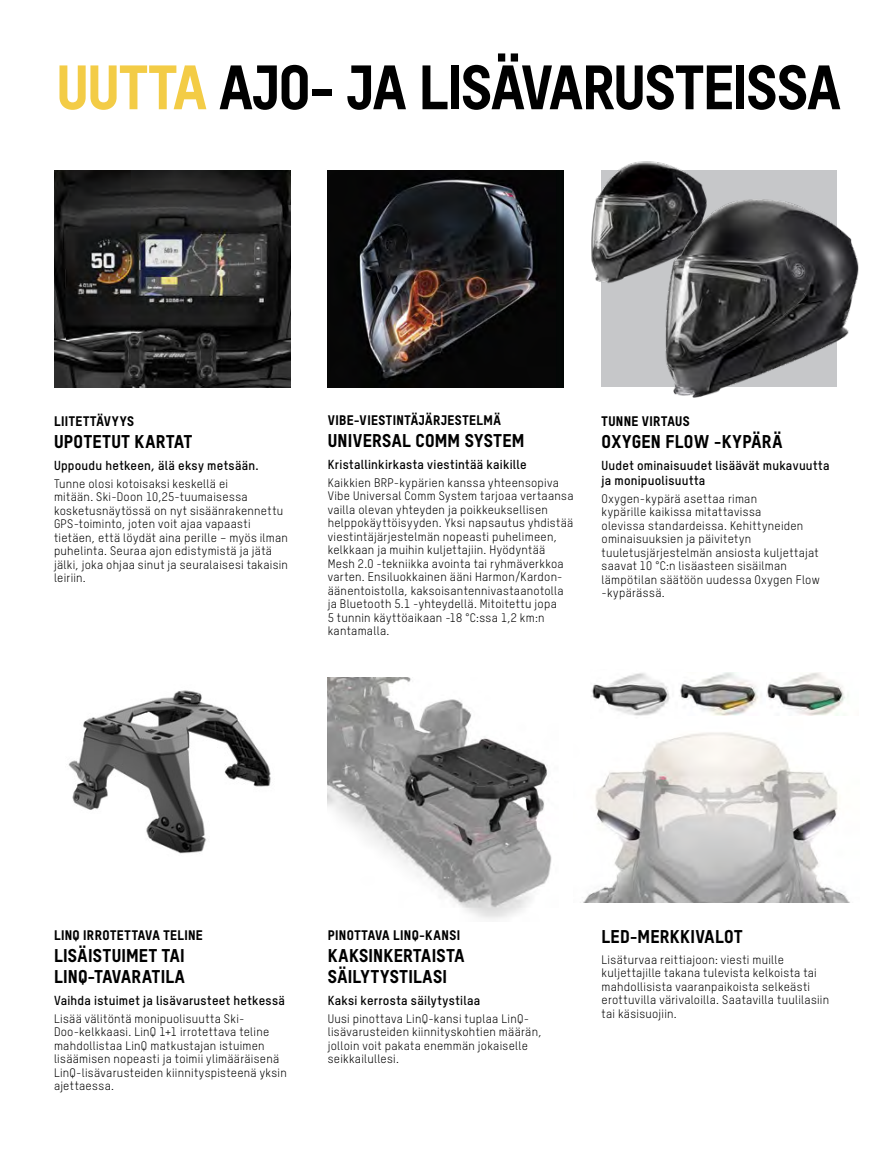
<style>
.page{position:relative;width:891px;height:1161px;background:#fff}
.page>*{position:absolute;margin:0;border:0;box-sizing:border-box;transform-origin:0 0}
.t1{font:60.9px "T Star Pro Heavy";letter-spacing:-.02em;color:#000}
.t2{font:18px/21.8px "T Star Pro Heavy";letter-spacing:.02em;color:#000}
.t3{font:13.5px "T Star Pro Heavy";letter-spacing:.03em;color:#000}
.t4{font:12.75px/15px "T Star Pro Bold";letter-spacing:.02em;color:#000}
.t5{font:12px/13.5px "T Star Pro Regular";letter-spacing:.025em;color:#000}
.s1{color:#f3cc46}
</style>
<div class="page">
<img style="left:54px;top:170px;width:236px;height:217px">
<img style="left:583px;top:715px;width:267px;height:187px">
<img style="left:328px;top:677px;width:224px;height:242px">
<img style="left:591px;top:673px;width:92px;height:45px">
<img style="left:679px;top:672px;width:79px;height:43px">
<img style="left:766px;top:672px;width:79px;height:43px">
<img style="left:328px;top:170px;width:235px;height:217px">
<div style="left:602px;top:170px;width:235px;height:217px;background:#c6c7c9"></div>
<img style="left:591px;top:161px;width:113px;height:124px">
<img style="left:656px;top:191px;width:203px;height:207px">
<img style="left:68px;top:690px;width:203px;height:164px">
<h1 class="t1" style="left:56px;top:40px;width:786px"><span class="s1">UUTTA</span> AJO- JA LISÄVARUSTEISSA</h1>
<p class="t3" style="left:54px;top:411px;width:82px">LIITETTÄVYYS</p>
<h2 class="t2" style="left:54px;top:429px;width:140px">UPOTETUT KARTAT</h2>
<p class="t4" style="left:54px;top:457px;width:206px">Uppoudu hetkeen, älä eksy metsään.</p>
<p class="t5" style="left:54px;top:476px;width:236px">Tunne olosi kotoisaksi keskellä ei<br>mitään. Ski-Doon 10,25-tuumaisessa kosketusnäytössä on nyt sisäänrakennettu GPS-toiminto, joten voit ajaa vapaasti tietäen, että löydät aina perille – myös ilman puhelinta. Seuraa ajon edistymistä ja jätä jälki, joka ohjaa sinut ja seuralaisesi takaisin leiriin.</p>
<p class="t3" style="left:328px;top:410px;width:175px">VIBE-VIESTINTÄJÄRJESTELMÄ</p>
<h2 class="t2" style="left:328px;top:428px;width:198px">UNIVERSAL COMM SYSTEM</h2>
<p class="t4" style="left:328px;top:456px;width:201px">Kristallinkirkasta viestintää kaikille</p>
<p class="t5" style="left:328px;top:475px;width:247px">Kaikkien BRP-kypärien kanssa yhteensopiva Vibe Universal Comm System tarjoaa vertaansa vailla olevan yhteyden ja poikkeuksellisen helppokäyttöisyyden. Yksi napsautus yhdistää viestintäjärjestelmän nopeasti puhelimeen, kelkkaan ja muihin kuljettajiin. Hyödyntää Mesh 2.0 -tekniikka avointa tai ryhmäverkkoa varten. Ensiluokkainen ääni Harmon/Kardon&shy;äänentoistolla, kaksoisantennivastaanotolla ja Bluetooth 5.1 -yhteydellä. Mitoitettu jopa<br>5 tunnin käyttöaikaan -18 °C:ssa 1,2 km:n kantamalla.</p>
<p class="t3" style="left:602px;top:411px;width:90px">TUNNE VIRTAUS</p>
<h2 class="t2" style="left:602px;top:429px;width:183px">OXYGEN FLOW -KYPÄRÄ</h2>
<p class="t4" style="left:602px;top:457px;width:230px">Uudet ominaisuudet lisäävät mukavuutta ja monipuolisuutta</p>
<p class="t5" style="left:602px;top:491px;width:220px">Oxygen-kypärä asettaa riman<br>kypärille kaikissa mitattavissa<br>olevissa standardeissa. Kehittyneiden ominaisuuksien ja päivitetyn tuuletusjärjestelmän ansiosta kuljettajat saavat 10 °C:n lisäasteen sisäilman lämpötilan säätöön uudessa Oxygen Flow -kypärässä.</p>
<p class="t3" style="left:54px;top:925px;width:150px">LINQ IRROTETTAVA TELINE</p>
<h2 class="t2" style="left:54px;top:943px;width:132px">LISÄISTUIMET TAI<br>LINQ-TAVARATILA</h2>
<p class="t4" style="left:54px;top:992px;width:233px">Vaihda istuimet ja lisävarusteet hetkessä</p>
<p class="t5" style="left:54px;top:1011px;width:234px">Lisää välitöntä monipuolisuutta Ski-Doo-kelkkaasi. LinQ 1+1 irrotettava teline mahdollistaa LinQ matkustajan istuimen lisäämisen nopeasti ja toimii ylimääräisenä LinQ-lisävarusteiden kiinnityspisteenä yksin ajettaessa.</p>
<p class="t3" style="left:328px;top:925px;width:134px">PINOTTAVA LINQ-KANSI</p>
<h2 class="t2" style="left:328px;top:943px;width:138px">KAKSINKERTAISTA<br>SÄILYTYSTILASI</h2>
<p class="t4" style="left:328px;top:992px;width:154px">Kaksi kerrosta säilytystilaa</p>
<p class="t5" style="left:328px;top:1011px;width:215px">Uusi pinottava LinQ-kansi tuplaa LinQ&shy;lisävarusteiden kiinnityskohtien määrän, jolloin voit pakata enemmän jokaiselle seikkailullesi.</p>
<h2 class="t2" style="left:602px;top:924px;width:143px">LED-MERKKIVALOT</h2>
<p class="t5" style="left:602px;top:952px;width:229px">Lisäturvaa reittiajoon: viesti muille kuljettajille takana tulevista kelkoista tai mahdollisista vaaranpaikoista selkeästi erottuvilla värivaloilla. Saatavilla tuulilasiin tai käsisuojiin.</p>
</div>
